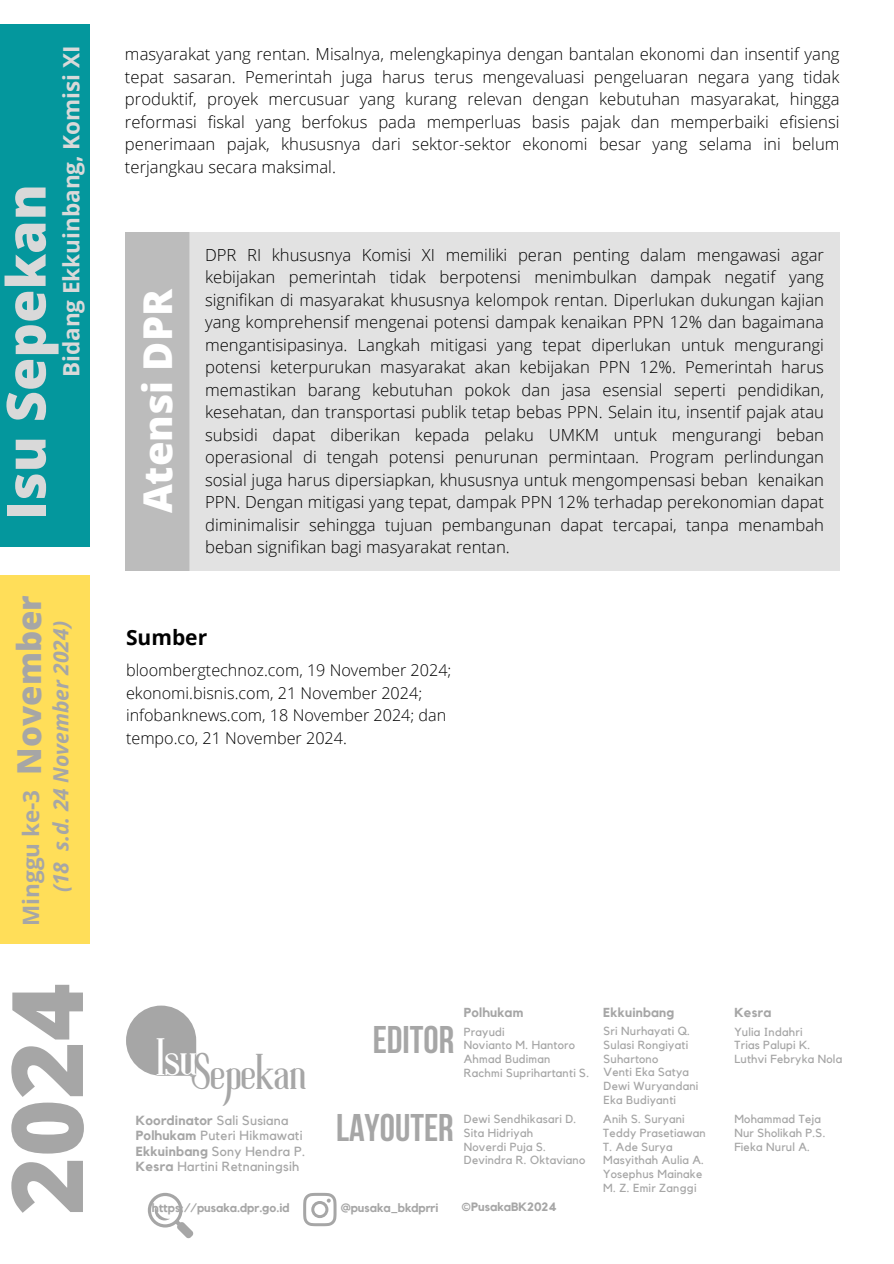
<style>
.page{position:relative;width:894px;height:1264px;background:#fff}
.page>*{position:absolute;margin:0;border:0;box-sizing:border-box;transform-origin:0 0}
.t1{font:800 98.85px "Open Sans";color:#a6a6a6}
.t2{font:800 54px "Open Sans";color:#d9d9d9}
.t3{font:47.55px "Roller Coaster";color:#fff}
.t4{font:45.3px "Roller Coaster";color:#a6a6a6}
.t5{font:800 39.75px "Open Sans";color:#fff}
.t6{font:700 38.4px "Bebas Neue";color:#a6a6a6}
.t7{font:800 33px "Open Sans";color:#a6a6a6}
.t8{font:700 22.5px "Open Sans";color:#d9d9d9}
.t9{font:700 22.5px "Open Sans";color:#a6a6a6}
.t10{font:italic 700 21px "Open Sans";color:#a6a6a6}
.t11{font:700 21px "Open Sans";color:#000}
.t12{font:300 16.65px/22.5px "Open Sans";color:#000;text-align:justify}
.t13{font:300 16.2px "Open Sans";color:#000}
.t14{font:13.2px "Kollektif";letter-spacing:.02em;color:#a6a6a6}
.t15{font:700 13.2px "Kollektif";letter-spacing:.02em;color:#a6a6a6}
.t16{font:700 13.05px "Kollektif";letter-spacing:.02em;color:#a6a6a6}
.t17{font:700 12px "Kollektif";color:#a6a6a6}
.t18{font:11.7px "Kollektif";letter-spacing:.02em;color:#a6a6a6}
.s1{font-weight:400}
.s2{font-weight:700}
</style>
<div class="page">
<div style="left:125px;top:232px;width:64px;height:338px;background:#bcbcbc"></div>
<div style="left:189px;top:232px;width:650px;height:338px;background:#e2e2e2"></div>
<div style="left:0;top:25px;width:89px;height:522px;background:#04979d"></div>
<div style="left:0;top:575px;width:89px;height:368px;background:#ffde59"></div>
<svg style="left:126px;top:1005px;width:70px;height:70px"></svg>
<svg style="left:303px;top:1192px;width:33px;height:34px"></svg>
<svg style="left:148px;top:1192px;width:45px;height:46px"></svg>
<p class="t8" style="left:55px;top:377px;width:333px;rotate:-90deg">Bidang Ekkuinbang, Komisi XI</p>
<p class="t2" style="left:-12px;top:520px;width:337px;rotate:-90deg">Isu Sepekan</p>
<p class="t7" style="left:6px;top:774px;width:181px;rotate:-90deg">November</p>
<p class="t9" style="left:15px;top:926px;width:138px;rotate:-90deg">Minggu ke-3</p>
<p class="t10" style="left:46px;top:892px;width:274px;rotate:-90deg">(18 s.d. 24 November 2024)</p>
<h2 class="t1" style="left:-23px;top:1214px;width:233px;rotate:-90deg">2024</h2>
<p class="t12" style="left:125px;top:43px;width:715px">masyarakat yang rentan. Misalnya, melengkapinya dengan bantalan ekonomi dan insentif yang tepat sasaran. Pemerintah juga harus terus mengevaluasi pengeluaran negara yang tidak produktif, proyek mercusuar yang kurang relevan dengan kebutuhan masyarakat, hingga reformasi fiskal yang berfokus pada memperluas basis pajak dan memperbaiki efisiensi penerimaan pajak, khususnya dari sektor-sektor ekonomi besar yang selama ini belum terjangkau secara maksimal.</p>
<p class="t5" style="left:130px;top:513px;width:226px;rotate:-90deg">Atensi DPR</p>
<h5 class="t12" style="left:205px;top:243px;width:620px">DPR RI khususnya Komisi XI memiliki peran penting dalam mengawasi agar kebijakan pemerintah tidak berpotensi menimbulkan dampak negatif yang signifikan di masyarakat khususnya kelompok rentan. Diperlukan dukungan kajian yang komprehensif mengenai potensi dampak kenaikan PPN 12% dan bagaimana mengantisipasinya. Langkah mitigasi yang tepat diperlukan untuk mengurangi potensi keterpurukan masyarakat akan kebijakan PPN 12%. Pemerintah harus memastikan barang kebutuhan pokok dan jasa esensial seperti pendidikan, kesehatan, dan transportasi publik tetap bebas PPN. Selain itu, insentif pajak atau subsidi dapat diberikan kepada pelaku UMKM untuk mengurangi beban operasional di tengah potensi penurunan permintaan. Program perlindungan sosial juga harus dipersiapkan, khususnya untuk mengompensasi beban kenaikan PPN. Dengan mitigasi yang tepat, dampak PPN 12% terhadap perekonomian dapat diminimalisir sehingga tujuan pembangunan dapat tercapai, tanpa menambah beban signifikan bagi masyarakat rentan.</h5>
<p class="t11" style="left:126px;top:622px;width:83px">Sumber</p>
<p class="t13" style="left:126px;top:659px;width:327px">bloombergtechnoz.com, 19 November 2024;</p>
<h6 class="t13" style="left:126px;top:681px;width:297px">ekonomi.bisnis.com, 21 November 2024;</h6>
<p class="t13" style="left:126px;top:704px;width:322px">infobanknews.com, 18 November 2024; dan</p>
<p class="t13" style="left:126px;top:726px;width:222px">tempo.co, 21 November 2024.</p>
<p class="t3" style="left:157px;top:1039px;width:43px">Isu</p>
<p class="t4" style="left:191px;top:1054px;width:117px">Sepekan</p>
<p class="t15" style="left:136px;top:1113px;width:154px">Koordinator <span class="s1">Sali Susiana</span></p>
<p class="t14" style="left:136px;top:1129px;width:168px"><span class="s2">Polhukam</span> Puteri Hikmawati</p>
<p class="t14" style="left:136px;top:1144px;width:171px"><span class="s2">Ekkuinbang</span> Sony Hendra P.</p>
<p class="t14" style="left:136px;top:1160px;width:165px"><span class="s2">Kesra</span> Hartini Retnaningsih</p>
<p class="t17" style="left:152px;top:1202px;width:139px">https://pusaka.dpr.go.id</p>
<h1 class="t6" style="left:372px;top:1024px;width:83px">EDITOR</h1>
<h3 class="t16" style="left:463px;top:1006px;width:61px">Polhukam</h3>
<h3 class="t18" style="left:463px;top:1026px;width:42px">Prayudi</h3>
<p class="t18" style="left:463px;top:1039px;width:113px">Novianto M. Hantoro</p>
<p class="t18" style="left:463px;top:1053px;width:88px">Ahmad Budiman</p>
<p class="t18" style="left:463px;top:1067px;width:127px">Rachmi Suprihartanti S.</p>
<h4 class="t6" style="left:336px;top:1112px;width:119px">LAYOUTER</h4>
<p class="t18" style="left:463px;top:1113px;width:114px">Dewi Sendhikasari D.</p>
<p class="t18" style="left:463px;top:1127px;width:71px">Sita Hidriyah</p>
<p class="t18" style="left:463px;top:1141px;width:84px">Noverdi Puja S.</p>
<p class="t18" style="left:463px;top:1154px;width:123px">Devindra R. Oktaviano</p>
<p class="t17" style="left:340px;top:1202px;width:99px">@pusaka_bkdprri</p>
<p class="t17" style="left:461px;top:1201px;width:97px">©PusakaBK2024</p>
<p class="t16" style="left:603px;top:1006px;width:72px">Ekkuinbang</p>
<p class="t18" style="left:603px;top:1025px;width:88px">Sri Nurhayati Q.</p>
<p class="t18" style="left:603px;top:1039px;width:86px">Sulasi Rongiyati</p>
<p class="t18" style="left:603px;top:1053px;width:56px">Suhartono</p>
<p class="t18" style="left:603px;top:1066px;width:87px">Venti Eka Satya</p>
<p class="t18" style="left:603px;top:1080px;width:96px">Dewi Wuryandani</p>
<p class="t18" style="left:603px;top:1094px;width:74px">Eka Budiyanti</p>
<p class="t18" style="left:603px;top:1113px;width:83px">Anih S. Suryani</p>
<p class="t18" style="left:603px;top:1127px;width:104px">Teddy Prasetiawan</p>
<p class="t18" style="left:603px;top:1141px;width:71px">T. Ade Surya</p>
<p class="t18" style="left:603px;top:1154px;width:102px">Masyithah Aulia A.</p>
<p class="t18" style="left:603px;top:1168px;width:100px">Yosephus Mainake</p>
<p class="t18" style="left:603px;top:1182px;width:95px">M. Z. Emir Zanggi</p>
<p class="t16" style="left:734px;top:1006px;width:39px">Kesra</p>
<p class="t18" style="left:734px;top:1026px;width:70px">Yulia Indahri</p>
<h5 class="t18" style="left:734px;top:1039px;width:77px">Trias Palupi K.</h5>
<p class="t18" style="left:734px;top:1053px;width:109px">Luthvi Febryka Nola</p>
<p class="t18" style="left:734px;top:1113px;width:88px">Mohammad Teja</p>
<p class="t18" style="left:734px;top:1127px;width:93px">Nur Sholikah P.S.</p>
<p class="t18" style="left:734px;top:1141px;width:77px">Fieka Nurul A.</p>
</div>
